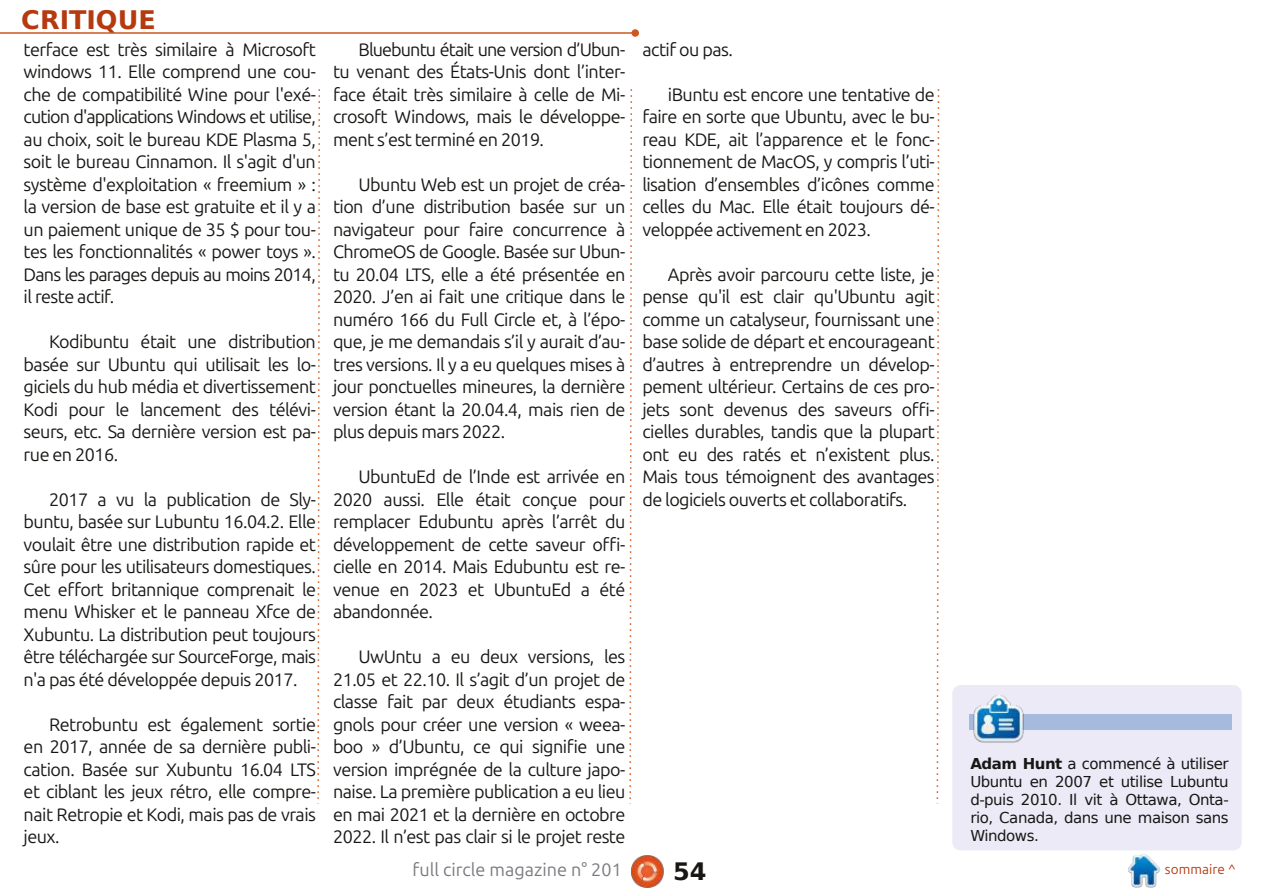
<style>
.page{position:relative;width:1263px;height:893px;background:#fff}
.page>*{position:absolute;margin:0;border:0;box-sizing:border-box;transform-origin:0 0}
.t1{font:700 25.5px "DejaVu Sans";color:#b53a10}
.t2{font:700 24px "DejaVu Sans";color:#181715}
.t3{font:18px/22.5px "Ubuntu";letter-spacing:-.03em;color:#181715;text-align:justify}
.t4{font:18px "Ubuntu";color:#79797f}
.t5{font:15px/18px "DejaVu Sans";letter-spacing:-.03em;color:#181715;text-align:justify}
.t6{font:13.5px "Ubuntu";color:#b53a10}
.s1{font-weight:700}
</style>
<div class="page">
<img style="left:631px;top:855px;width:33px;height:33px">
<img style="left:1128px;top:855px;width:32px;height:32px">
<hr style="left:0;top:32px;width:635px;height:2px;background:#cd581e">
<div style="left:631px;top:29px;width:8px;height:8px;background:#cd581e;border-radius:50%"></div>
<svg style="left:629px;top:89px;width:4px;height:715px"></svg>
<svg style="left:317px;top:89px;width:3px;height:715px"></svg>
<svg style="left:936px;top:89px;width:4px;height:715px"></svg>
<div style="left:952px;top:685px;width:290px;height:165px;background:#ebeaf6;border-radius:9px"></div>
<div style="left:969px;top:714px;width:262px;height:16px;background:#a5badd"></div>
<img style="left:973px;top:695px;width:51px;height:48px">
<h1 class="t1" style="left:21px;top:5px;width:136px">CRITIQUE</h1>
<p class="t3" style="left:24px;top:38px;width:294px">terface est très similaire à Microsoft windows 11. Elle comprend une cou&shy;che de compatibilité Wine pour l'exé&shy;cution d'applications Windows et utilise, au choix, soit le bureau KDE Plasma 5, soit le bureau Cinnamon. Il s'agit d'un système d'exploitation « freemium » : la version de base est gratuite et il y a un paiement unique de 35 $ pour tou&shy;tes les fonctionnalités « power toys ».<br>Dans les parages depuis au moins 2014, il reste actif.</p>
<p class="t3" style="left:24px;top:330px;width:294px;text-indent:26px">Kodibuntu était une distribution basée sur Ubuntu qui utilisait les lo&shy;giciels du hub média et divertissement Kodi pour le lancement des télévi&shy;seurs, etc. Sa dernière version est pa&shy;rue en 2016.</p>
<p class="t3" style="left:24px;top:488px;width:294px;text-indent:26px">2017 a vu la publication de Sly&shy;buntu, basée sur Lubuntu 16.04.2. Elle voulait être une distribution rapide et sûre pour les utilisateurs domestiques.<br>Cet effort britannique comprenait le menu Whisker et le panneau Xfce de Xubuntu. La distribution peut toujours être téléchargée sur SourceForge, mais n'a pas été développée depuis 2017.</p>
<p class="t3" style="left:24px;top:713px;width:294px;text-indent:26px">Retrobuntu est également sortie en 2017, année de sa dernière publi&shy;cation. Basée sur Xubuntu 16.04 LTS et ciblant les jeux rétro, elle compre&shy;nait Retropie et Kodi, mais pas de vrais jeux.</p>
<p class="t3" style="left:333px;top:38px;width:294px;text-indent:26px">Bluebuntu était une version d’Ubun&shy;tu venant des États-Unis dont l’inter&shy;face était très similaire à celle de Mi&shy;crosoft Windows, mais le développe&shy;ment s’est terminé en 2019.</p>
<p class="t3" style="left:333px;top:173px;width:294px;text-indent:26px">Ubuntu Web est un projet de créa&shy;tion d’une distribution basée sur un navigateur pour faire concurrence à ChromeOS de Google. Basée sur Ubun&shy;tu 20.04 LTS, elle a été présentée en 2020. J’en ai fait une critique dans le numéro 166 du Full Circle et, à l’épo&shy;que, je me demandais s’il y aurait d’au&shy;tres versions. Il y a eu quelques mises à jour ponctuelles mineures, la dernière version étant la 20.04.4, mais rien de plus depuis mars 2022.</p>
<p class="t3" style="left:333px;top:465px;width:294px;text-indent:26px">UbuntuEd de l’Inde est arrivée en 2020 aussi. Elle était conçue pour remplacer Edubuntu après l’arrêt du développement de cette saveur offi&shy;cielle en 2014. Mais Edubuntu est re&shy;venue en 2023 et UbuntuEd a été abandonnée.</p>
<p class="t3" style="left:333px;top:645px;width:294px;text-indent:26px">UwUntu a eu deux versions, les 21.05 et 22.10. Il s’agit d’un projet de classe fait par deux étudiants espa&shy;gnols pour créer une version « weea&shy;boo » d’Ubuntu, ce qui signifie une version imprégnée de la culture japo&shy;naise. La première publication a eu lieu en mai 2021 et la dernière en octobre 2022. Il n’est pas clair si le projet reste</p>
<p class="t3" style="left:642px;top:38px;width:92px">actif ou pas.</p>
<p class="t3" style="left:642px;top:83px;width:294px;text-indent:26px">iBuntu est encore une tentative de faire en sorte que Ubuntu, avec le bu&shy;reau KDE, ait l’apparence et le fonc&shy;tionnement de MacOS, y compris l’uti&shy;lisation d’ensembles d’icônes comme celles du Mac. Elle était toujours dé&shy;veloppée activement en 2023.</p>
<p class="t3" style="left:642px;top:263px;width:294px;text-indent:26px">Après avoir parcouru cette liste, je pense qu'il est clair qu'Ubuntu agit comme un catalyseur, fournissant une base solide de départ et encourageant d’autres à entreprendre un dévelop&shy;pement ultérieur. Certains de ces pro&shy;jets sont devenus des saveurs offi&shy;cielles durables, tandis que la plupart ont eu des ratés et n’existent plus.<br>Mais tous témoignent des avantages de logiciels ouverts et collaboratifs.</p>
<p class="t5" style="left:970px;top:754px;width:260px"><span class="s1">Adam Hunt</span> a commencé à utiliser Ubuntu en 2007 et utilise Lubuntu d-puis 2010. Il vit à Ottawa, Onta&shy;rio, Canada, dans une maison sans Windows.</p>
<p class="t4" style="left:412px;top:859px;width:211px">full circle magazine n° 201</p>
<h2 class="t2" style="left:673px;top:858px;width:35px">54</h2>
<p class="t6" style="left:1165px;top:862px;width:72px">sommaire ^</p>
</div>
